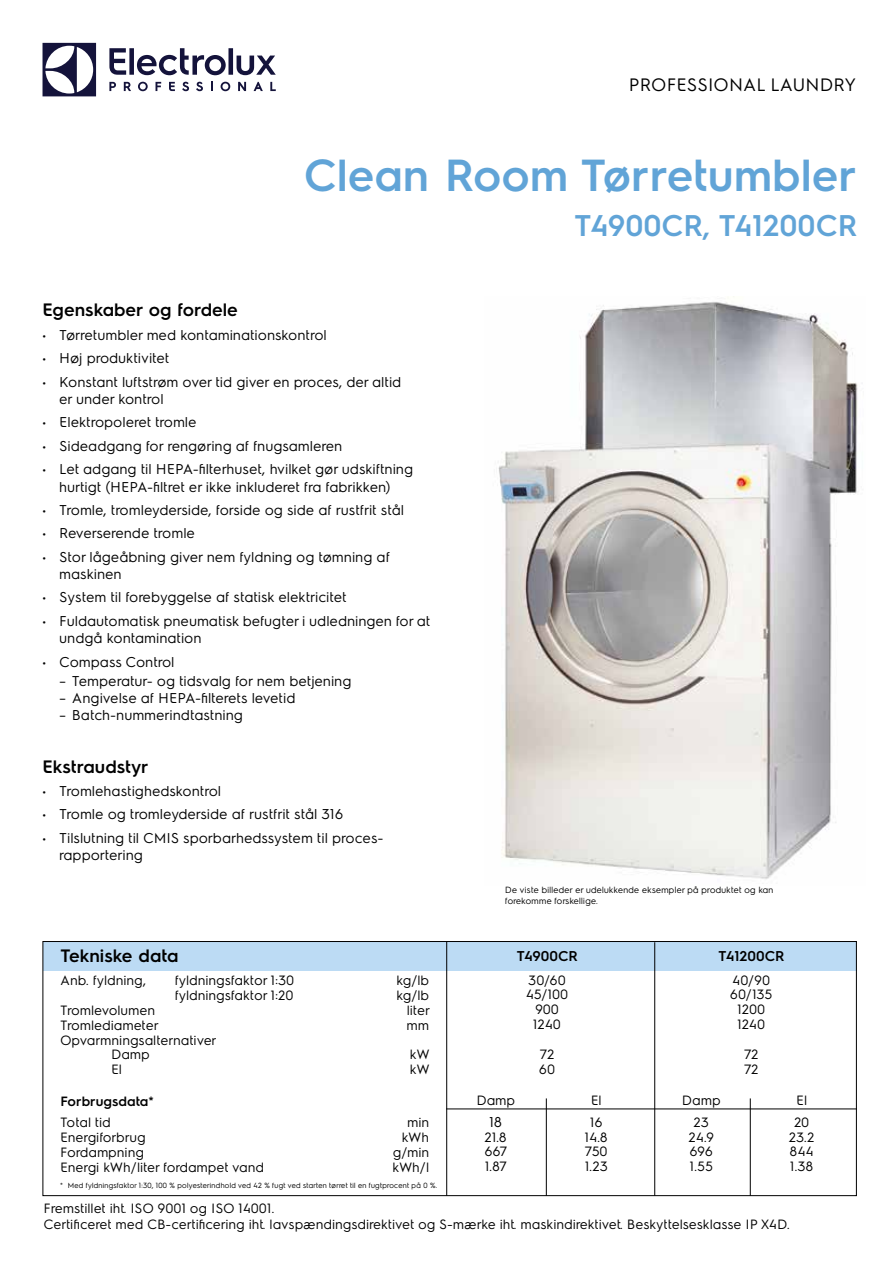
<style>
.page{position:relative;width:893px;height:1263px;background:#fff}
.page>*{position:absolute;margin:0;border:0;box-sizing:border-box;transform-origin:0 0}
.t1{font:600 45px "Electrolux Sans";color:#61a4d7}
.t2{font:600 30px "Electrolux Sans";color:#61a4d7}
.t3{font:600 18px "Electrolux Sans";color:#000}
.t4{font:18px "Electrolux Sans";color:#000}
.t5{font:14.25px/17.1px "Electrolux Sans";color:#000}
.t6{font:600 14.25px "Electrolux Sans";color:#000}
.t7{font:13.5px/14.9px "Electrolux Sans";color:#000}
.t8{font:600 13.5px "Electrolux Sans";color:#000}
.t9{font:9px/10.8px "Electrolux Sans";color:#000}
.t10{font:7.5px "Electrolux Sans";color:#000}
</style>
<div class="page">
<svg style="left:43px;top:43px;width:53px;height:53px"></svg>
<svg style="left:109px;top:48px;width:167px;height:27px"></svg>
<svg style="left:270px;top:82px;width:6px;height:9px"></svg>
<svg style="left:221px;top:82px;width:9px;height:9px"></svg>
<svg style="left:211px;top:82px;width:2px;height:9px"></svg>
<svg style="left:196px;top:82px;width:7px;height:9px"></svg>
<svg style="left:182px;top:82px;width:7px;height:9px"></svg>
<svg style="left:169px;top:82px;width:6px;height:9px"></svg>
<svg style="left:156px;top:82px;width:5px;height:9px"></svg>
<svg style="left:138px;top:82px;width:10px;height:9px"></svg>
<svg style="left:124px;top:82px;width:7px;height:9px"></svg>
<svg style="left:109px;top:82px;width:7px;height:9px"></svg>
<svg style="left:254px;top:82px;width:9px;height:9px"></svg>
<svg style="left:238px;top:82px;width:8px;height:9px"></svg>
<div style="left:43px;top:942px;width:813px;height:29px;background:#bcdbf4"></div>
<div style="left:43px;top:941px;width:814px;height:255px;border:1px solid #000"></div>
<hr style="left:654px;top:942px;width:1px;height:254px;background:#000">
<hr style="left:446px;top:941px;width:1px;height:255px;background:#000">
<img style="left:498px;top:296px;width:360px;height:583px">
<hr style="left:446px;top:1108px;width:411px;height:1px;background:#000">
<hr style="left:750px;top:1098px;width:1px;height:98px;background:#000">
<hr style="left:546px;top:1098px;width:1px;height:98px;background:#000">
<p class="t4" style="left:629px;top:72px;width:229px">PROFESSIONAL LAUNDRY</p>
<h1 class="t1" style="left:304px;top:144px;width:555px">Clean Room Tørretumbler</h1>
<h2 class="t2" style="left:575px;top:205px;width:284px">T4900CR, T41200CR</h2>
<p class="t3" style="left:43px;top:297px;width:197px">Egenskaber og fordele</p>
<p class="t5" style="left:43px;top:325px;width:286px">• Tørretumbler med kontaminationskontrol</p>
<p class="t5" style="left:43px;top:349px;width:129px">• Høj produktivitet</p>
<p class="t5" style="left:60px;top:372px;width:344px;text-indent:-17px">• Konstant luftstrøm over tid giver en proces, der altid er under kontrol</p>
<p class="t5" style="left:43px;top:413px;width:156px">• Elektropoleret tromle</p>
<p class="t5" style="left:43px;top:436px;width:302px">• Sideadgang for rengøring af fnugsamleren</p>
<p class="t5" style="left:43px;top:460px;width:372px;text-align:center">• Let adgang til HEPA-filterhuset, hvilket gør udskiftning hurtigt (HEPA-filtret er ikke inkluderet fra fabrikken)</p>
<p class="t5" style="left:43px;top:500px;width:363px">• Tromle, tromleyderside, forside og side af rustfrit stål</p>
<p class="t5" style="left:43px;top:524px;width:154px">• Reverserende tromle</p>
<p class="t5" style="left:60px;top:547px;width:332px;text-indent:-17px">• Stor lågeåbning giver nem fyldning og tømning af maskinen</p>
<p class="t5" style="left:43px;top:588px;width:306px">• System til forebyggelse af statisk elektricitet</p>
<p class="t5" style="left:60px;top:611px;width:372px;text-indent:-17px">• Fuldautomatisk pneumatisk befugter i udledningen for at undgå kontamination</p>
<p class="t5" style="left:43px;top:652px;width:134px">• Compass Control</p>
<p class="t5" style="left:60px;top:671px;width:294px">– Temperatur- og tidsvalg for nem betjening</p>
<p class="t5" style="left:60px;top:688px;width:238px">– Angivelse af HEPA-filterets levetid</p>
<p class="t5" style="left:60px;top:705px;width:185px">– Batch-nummerindtastning</p>
<p class="t3" style="left:43px;top:754px;width:108px">Ekstraudstyr</p>
<p class="t5" style="left:43px;top:781px;width:180px">• Tromlehastighedskontrol</p>
<p class="t5" style="left:43px;top:805px;width:303px">• Tromle og tromleyderside af rustfrit stål 316</p>
<p class="t5" style="left:60px;top:828px;width:326px;text-indent:-17px">• Tilslutning til CMIS sporbarhedssystem til proces&shy;rapportering</p>
<p class="t3" style="left:60px;top:943px;width:120px">Tekniske data</p>
<p class="t7" style="left:60px;top:972px;width:88px">Anb. fyldning,</p>
<p class="t7" style="left:175px;top:972px;width:121px">fyldningsfaktor 1:30</p>
<p class="t7" style="left:397px;top:972px;width:34px">kg/lb</p>
<p class="t7" style="left:175px;top:987px;width:120px">fyldningsfaktor 1:20</p>
<p class="t7" style="left:397px;top:987px;width:34px">kg/lb</p>
<p class="t7" style="left:60px;top:1002px;width:96px">Tromlevolumen</p>
<p class="t7" style="left:407px;top:1002px;width:24px">liter</p>
<p class="t7" style="left:60px;top:1017px;width:100px">Tromlediameter</p>
<p class="t7" style="left:407px;top:1017px;width:24px">mm</p>
<p class="t7" style="left:111px;top:1031px;width:107px;text-indent:-51px">Opvarmningsalternativer<br>Damp</p>
<p class="t7" style="left:410px;top:1046px;width:21px">kW</p>
<p class="t7" style="left:111px;top:1061px;width:12px">El</p>
<p class="t7" style="left:410px;top:1061px;width:21px">kW</p>
<p class="t8" style="left:60px;top:1092px;width:95px">Forbrugsdata*</p>
<p class="t7" style="left:60px;top:1114px;width:52px">Total tid</p>
<p class="t7" style="left:407px;top:1114px;width:24px">min</p>
<p class="t7" style="left:60px;top:1129px;width:87px">Energiforbrug</p>
<p class="t7" style="left:402px;top:1129px;width:29px">kWh</p>
<p class="t7" style="left:60px;top:1144px;width:85px">Fordampning</p>
<p class="t7" style="left:393px;top:1144px;width:38px">g/min</p>
<p class="t7" style="left:60px;top:1159px;width:206px">Energi kWh/liter fordampet vand</p>
<p class="t7" style="left:393px;top:1159px;width:38px">kWh/l</p>
<p class="t10" style="left:60px;top:1180px;width:379px">* Med fyldningsfaktor 1:30, 100 % polyesterindhold ved 42 % fugt ved starten tørret til en fugtprocent på 0 %.</p>
<p class="t9" style="left:505px;top:884px;width:270px">De viste billeder er udelukkende eksempler på produktet og kan forekomme forskellige.</p>
<p class="t6" style="left:517px;top:946px;width:63px">T4900CR</p>
<p class="t6" style="left:719px;top:946px;width:67px">T41200CR</p>
<p class="t7" style="left:529px;top:971px;width:39px">30/60</p>
<p class="t7" style="left:733px;top:971px;width:39px">40/90</p>
<p class="t7" style="left:526px;top:986px;width:44px">45/100</p>
<p class="t7" style="left:730px;top:986px;width:44px">60/135</p>
<p class="t7" style="left:535px;top:1001px;width:25px">900</p>
<p class="t7" style="left:737px;top:1001px;width:29px">1200</p>
<p class="t7" style="left:533px;top:1016px;width:30px">1240</p>
<p class="t7" style="left:737px;top:1016px;width:30px">1240</p>
<p class="t7" style="left:540px;top:1046px;width:16px">72</p>
<p class="t7" style="left:744px;top:1046px;width:16px">72</p>
<p class="t7" style="left:539px;top:1060px;width:18px">60</p>
<p class="t7" style="left:744px;top:1060px;width:16px">72</p>
<p class="t7" style="left:477px;top:1092px;width:40px">Damp</p>
<p class="t7" style="left:591px;top:1092px;width:12px">El</p>
<p class="t7" style="left:682px;top:1092px;width:40px">Damp</p>
<p class="t7" style="left:797px;top:1092px;width:12px">El</p>
<p class="t5" style="left:489px;top:1112px;width:15px">18</p>
<p class="t7" style="left:590px;top:1113px;width:14px">16</p>
<p class="t7" style="left:694px;top:1113px;width:17px">23</p>
<p class="t7" style="left:794px;top:1113px;width:17px">20</p>
<p class="t7" style="left:485px;top:1128px;width:24px">21.8</p>
<p class="t7" style="left:585px;top:1128px;width:25px">14.8</p>
<p class="t7" style="left:689px;top:1128px;width:27px">24.9</p>
<p class="t7" style="left:789px;top:1128px;width:27px">23.2</p>
<p class="t7" style="left:485px;top:1143px;width:25px">667</p>
<p class="t7" style="left:585px;top:1143px;width:24px">750</p>
<p class="t7" style="left:690px;top:1143px;width:25px">696</p>
<p class="t7" style="left:790px;top:1143px;width:26px">844</p>
<p class="t7" style="left:485px;top:1158px;width:24px">1.87</p>
<p class="t7" style="left:585px;top:1158px;width:25px">1.23</p>
<p class="t7" style="left:690px;top:1158px;width:25px">1.55</p>
<p class="t7" style="left:790px;top:1158px;width:25px">1.38</p>
<p class="t7" style="left:44px;top:1199px;width:748px;line-height:16.2px">Fremstillet iht. ISO 9001 og ISO 14001.<br>Certificeret med CB-certificering iht. lavspændingsdirektivet og S-mærke iht. maskindirektivet. Beskyttelsesklasse IP X4D.</p>
</div>
